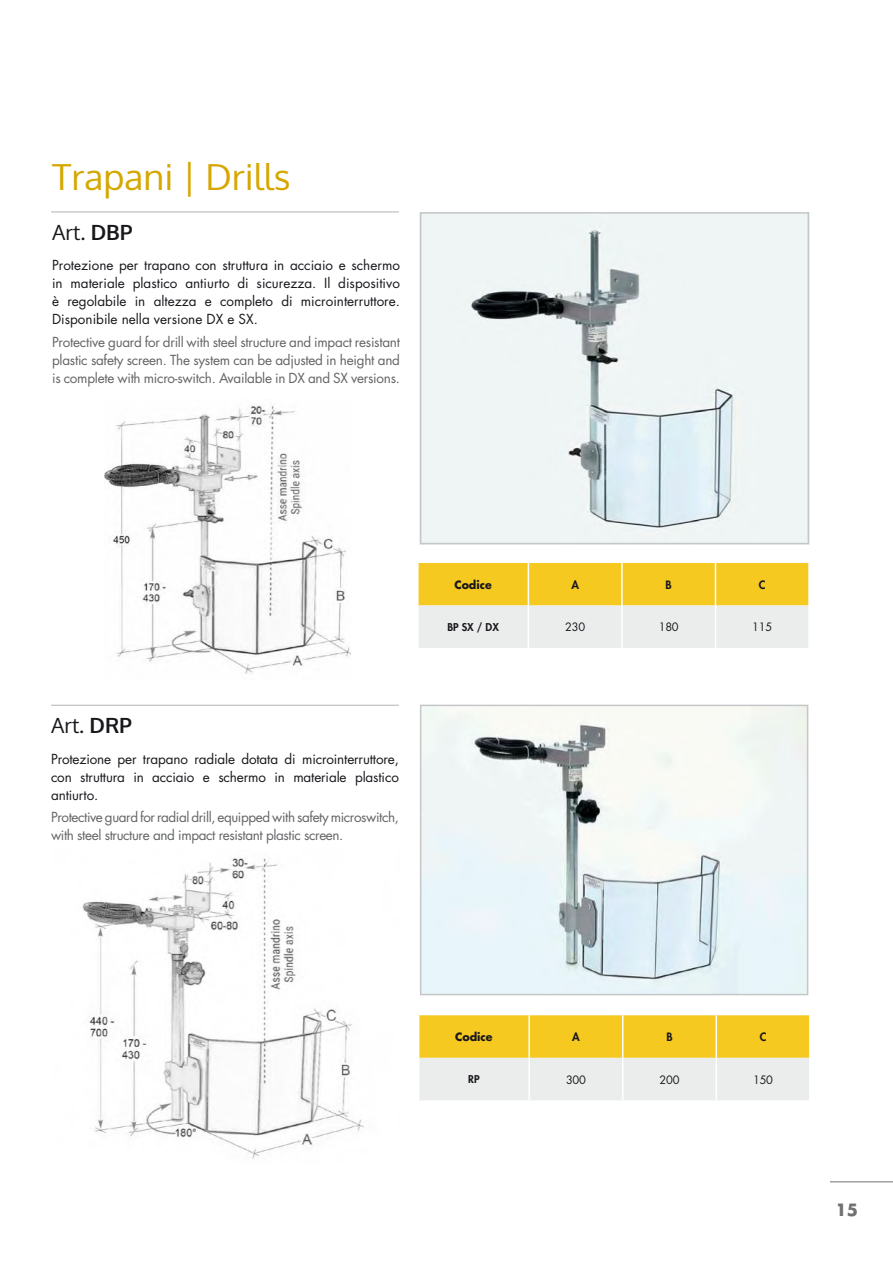
<style>
.page{position:relative;width:893px;height:1263px;background:#fff}
.page>*{position:absolute;margin:0;border:0;box-sizing:border-box;transform-origin:0 0}
.t1{font:36px "Oxygen";color:#d6a700}
.t2{font:21px "Oxygen";color:#1a171c}
.t3{font:700 16.5px "Futura Std";color:#6f7172}
.t4{font:13.5px/18px "Futura Std";color:#1a171c;text-align:justify}
.t5{font:13.5px/18px "Futura Std";letter-spacing:-.03em;color:#636466;text-align:justify}
.t6{font:11.25px "Futura Std";letter-spacing:-.02em;color:#1a171c}
.t7{font:700 11.25px "Futura Std";color:#1a171c}
.t8{font:800 11.25px "Futura Std";color:#1a171c}
.t9{font:800 10.5px "Futura Std";color:#1a171c}
.s1{font-weight:700}
</style>
<div class="page">
<hr style="left:830px;top:1181px;width:63px;height:1px;background:#6f7172">
<hr style="left:51px;top:212px;width:348px;height:1px;background:#b1b3b4">
<hr style="left:51px;top:705px;width:348px;height:1px;background:#b1b3b4">
<img style="left:423px;top:215px;width:383px;height:326px">
<div style="left:420px;top:212px;width:389px;height:332px;border:2px solid #c5c6c7"></div>
<svg style="left:419px;top:563px;width:389px;height:85px;background:#f0db86"></svg>
<hr style="left:528px;top:563px;width:1px;height:42px;background:#fff">
<hr style="left:621px;top:563px;width:2px;height:42px;background:#fff">
<hr style="left:715px;top:563px;width:1px;height:42px;background:#fff">
<hr style="left:528px;top:605px;width:1px;height:43px;background:#fff">
<hr style="left:621px;top:605px;width:2px;height:43px;background:#fff">
<hr style="left:715px;top:605px;width:1px;height:43px;background:#fff">
<svg style="left:419px;top:1015px;width:390px;height:85px;background:#f0db86"></svg>
<hr style="left:528px;top:1015px;width:2px;height:43px;background:#fff">
<hr style="left:622px;top:1015px;width:1px;height:43px;background:#fff">
<hr style="left:716px;top:1015px;width:1px;height:43px;background:#fff">
<hr style="left:528px;top:1058px;width:2px;height:42px;background:#fff">
<hr style="left:622px;top:1058px;width:1px;height:42px;background:#fff">
<hr style="left:716px;top:1058px;width:1px;height:42px;background:#fff">
<img style="left:105px;top:405px;width:246px;height:269px">
<img style="left:423px;top:708px;width:382px;height:284px">
<div style="left:420px;top:705px;width:388px;height:290px;border:2px solid #c5c6c7"></div>
<img style="left:82px;top:858px;width:282px;height:301px">
<h1 class="t1" style="left:52px;top:153px;width:240px">Trapani | Drills</h1>
<h2 class="t2" style="left:52px;top:218px;width:82px">Art. <span class="s1">DBP</span></h2>
<p class="t4" style="left:52px;top:256px;width:349px">Protezione per trapano con struttura in acciaio e schermo in materiale plastico antiurto di sicurezza. Il dispositivo è regolabile in altezza e completo di microinterruttore.<br>Disponibile nella versione DX e SX.</p>
<p class="t5" style="left:52px;top:333px;width:349px">Protective guard for drill with steel structure and impact resistant plastic safety screen. The system can be adjusted in height and is complete with micro-switch. Available in DX and SX versions.</p>
<h2 class="t2" style="left:51px;top:711px;width:82px">Art. <span class="s1">DRP</span></h2>
<p class="t4" style="left:51px;top:750px;width:349px">Protezione per trapano radiale dotata di microinterruttore, con struttura in acciaio e schermo in materiale plastico antiurto.</p>
<p class="t5" style="left:51px;top:808px;width:349px">Protective guard for radial drill, equipped with safety microswitch, with steel structure and impact resistant plastic screen.</p>
<p class="t7" style="left:454px;top:577px;width:39px">Codice</p>
<p class="t8" style="left:571px;top:578px;width:9px">A</p>
<p class="t8" style="left:666px;top:578px;width:8px">B</p>
<p class="t8" style="left:759px;top:578px;width:8px">C</p>
<p class="t9" style="left:447px;top:620px;width:53px">BP SX / DX</p>
<p class="t6" style="left:565px;top:620px;width:21px">230</p>
<p class="t6" style="left:659px;top:620px;width:21px">180</p>
<p class="t6" style="left:752px;top:620px;width:21px">115</p>
<p class="t7" style="left:455px;top:1029px;width:39px">Codice</p>
<p class="t8" style="left:572px;top:1030px;width:9px">A</p>
<p class="t8" style="left:666px;top:1030px;width:8px">B</p>
<p class="t8" style="left:760px;top:1030px;width:8px">C</p>
<p class="t9" style="left:468px;top:1073px;width:13px">RP</p>
<p class="t6" style="left:566px;top:1072px;width:21px">300</p>
<p class="t6" style="left:660px;top:1072px;width:21px">200</p>
<p class="t6" style="left:753px;top:1072px;width:21px">150</p>
<p class="t3" style="left:836px;top:1199px;width:24px">15</p>
</div>
